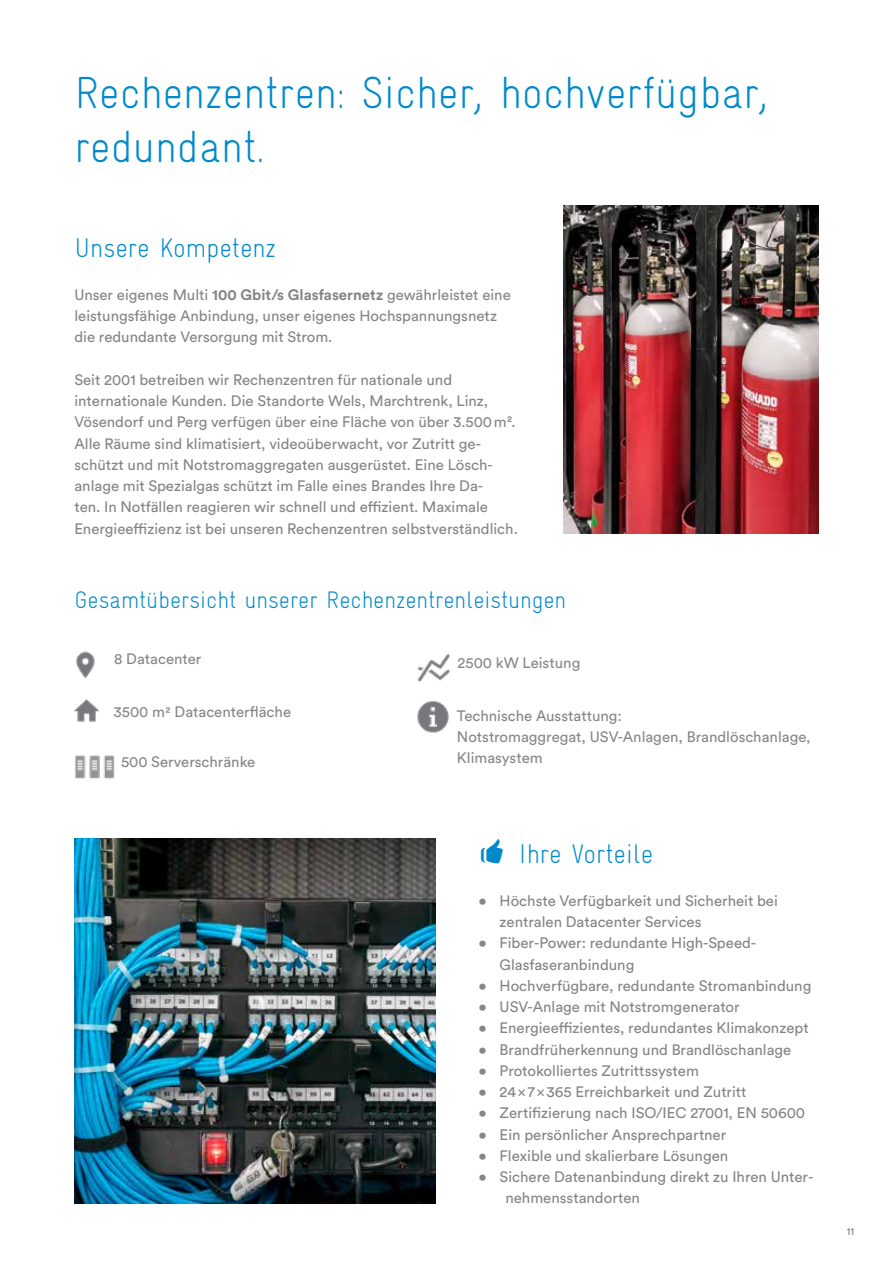
<style>
.page{position:relative;width:893px;height:1263px;background:#fff}
.page>*{position:absolute;margin:0;border:0;box-sizing:border-box;transform-origin:0 0}
.t1{font:45px/53.1px "Gravur Condensed Light CE";color:#008acb}
.t2{font:27px "Gravur Condensed Light CE";color:#008acb}
.t3{font:24px "Gravur Condensed Light CE";color:#008acb}
.t4{font:15px/21.3px "Circular Pro";color:#868586}
.t5{font:15px/21px "Circular Pro";color:#878786}
.t6{font:10.5px "Circular Pro";color:#868586}
.s1{font-weight:700}
</style>
<div class="page">
<img style="left:563px;top:205px;width:256px;height:329px">
<img style="left:74px;top:839px;width:362px;height:364px">
<img style="left:76px;top:651px;width:19px;height:28px">
<img style="left:75px;top:755px;width:40px;height:24px">
<img style="left:74px;top:699px;width:25px;height:23px">
<img style="left:417px;top:653px;width:34px;height:29px">
<img style="left:417px;top:700px;width:32px;height:33px">
<h1 class="t1" style="left:74px;top:66px;width:695px">Rechenzentren: Sicher, hochverfügbar, redundant.</h1>
<h2 class="t2" style="left:74px;top:232px;width:203px">Unsere Kompetenz</h2>
<p class="t4" style="left:74px;top:283px;width:438px">Unser eigenes Multi <span class="s1">100 Gbit/s Glasfasernetz</span> gewährleistet eine leistungsfähige Anbindung, unser eigenes Hochspannungsnetz die redundante Versorgung mit Strom.</p>
<p class="t4" style="left:74px;top:368px;width:445px">Seit 2001 betreiben wir Rechenzentren für nationale und internationale Kunden. Die Standorte Wels, Marchtrenk, Linz, Vösendorf und Perg verfügen über eine Fläche von über 3.500m².<br>Alle Räume sind klimatisiert, videoüberwacht, vor Zutritt ge&shy;schützt und mit Notstromaggregaten ausgerüstet. Eine Lösch&shy;anlage mit Spezialgas schützt im Falle eines Brandes Ihre Da-<br>ten. In Notfällen reagieren wir schnell und effizient. Maximale Energieeffizienz ist bei unseren Rechenzentren selbstverständlich.</p>
<h3 class="t3" style="left:74px;top:586px;width:493px">Gesamtübersicht unserer Rechenzentrenleistungen</h3>
<p class="t5" style="left:114px;top:648px;width:89px">8 Datacenter</p>
<p class="t5" style="left:114px;top:701px;width:179px">3500 m2 Datacenterfläche</p>
<p class="t5" style="left:121px;top:750px;width:136px">500 Serverschränke</p>
<p class="t5" style="left:458px;top:652px;width:124px">2500 kW Leistung</p>
<p class="t5" style="left:457px;top:704px;width:355px">Technische Ausstattung:<br>Notstromaggregat, USV-Anlagen, Brandlöschanlage,<br>Klimasystem</p>
<h2 class="t2" style="left:519px;top:838px;width:136px">Ihre Vorteile</h2>
<p class="t4" style="left:500px;top:889px;width:280px;text-indent:-21px">• Höchste Verfügbarkeit und Sicherheit bei zentralen Datacenter Services</p>
<p class="t4" style="left:500px;top:932px;width:258px;text-indent:-21px">• Fiber-Power: redundante High-Speed-<br>Glasfaseranbindung</p>
<p class="t4" style="left:478px;top:974px;width:334px">• Hochverfügbare, redundante Stromanbindung</p>
<p class="t4" style="left:478px;top:995px;width:263px">• USV-Anlage mit Notstromgenerator</p>
<p class="t4" style="left:478px;top:1017px;width:332px">• Energieeffizientes, redundantes Klimakonzept</p>
<p class="t4" style="left:478px;top:1038px;width:315px">• Brandfrüherkennung und Brandlöschanlage</p>
<p class="t4" style="left:478px;top:1059px;width:222px">• Protokolliertes Zutrittssystem</p>
<p class="t4" style="left:478px;top:1080px;width:270px">• 24x7x365 Erreichbarkeit und Zutritt</p>
<p class="t4" style="left:478px;top:1102px;width:328px">• Zertifizierung nach ISO/IEC 27001, EN 50600</p>
<p class="t4" style="left:478px;top:1123px;width:249px">• Ein persönlicher Ansprechpartner</p>
<p class="t4" style="left:478px;top:1144px;width:251px">• Flexible und skalierbare Lösungen</p>
<p class="t4" style="left:505px;top:1165px;width:310px;text-indent:-27px">• Sichere Datenanbindung direkt zu Ihren Unter&shy;nehmensstandorten</p>
<p class="t6" style="left:847px;top:1224px;width:9px">11</p>
</div>
